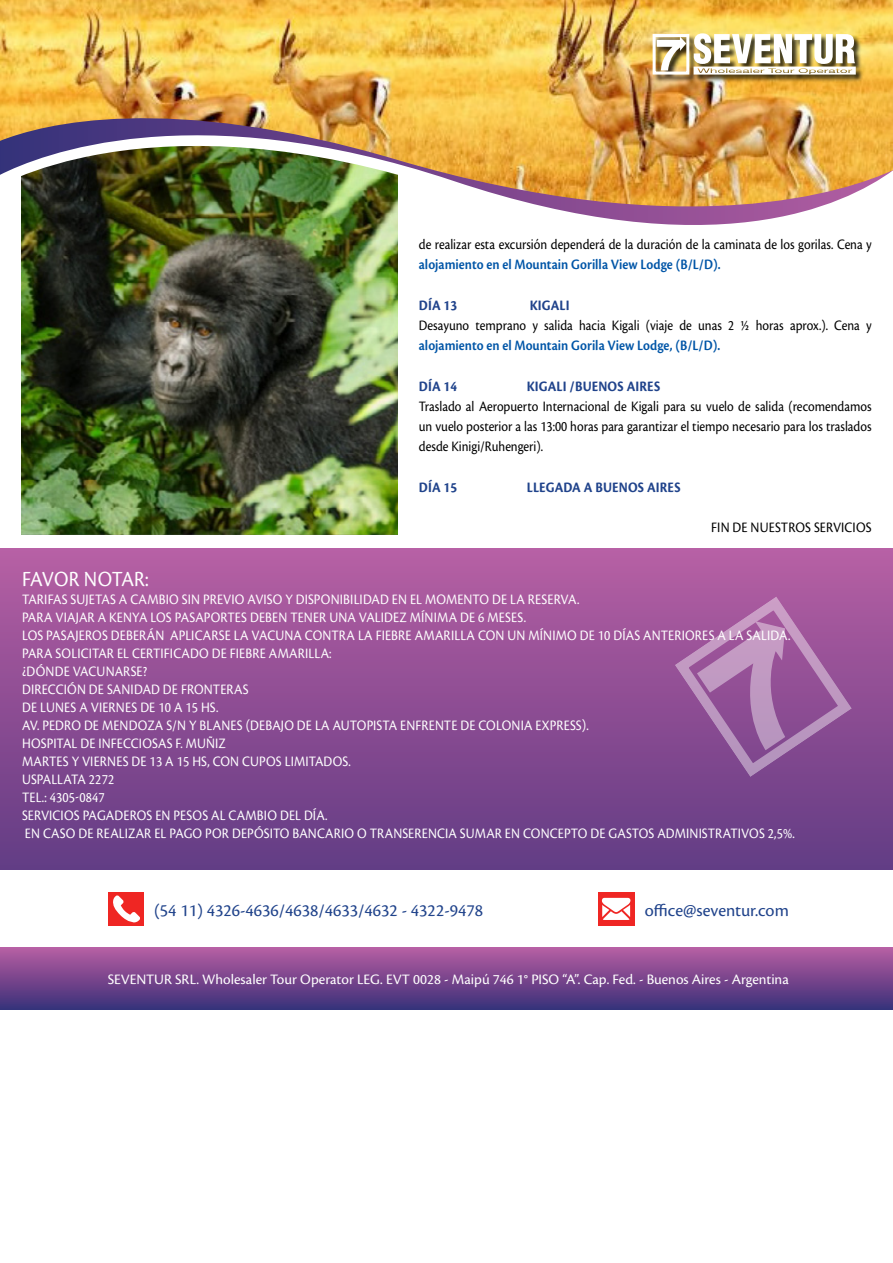
<style>
.page{position:relative;width:893px;height:1263px;background:#fff}
.page>*{position:absolute;margin:0;border:0;box-sizing:border-box;transform-origin:0 0}
.t1{font:22.5px "Cronos Pro";letter-spacing:.005em;color:#fff;scale:.9 1}
.t2{font:18px "Cronos Pro";color:#20438b}
.t3{font:15px/18px "Cronos Pro";letter-spacing:.01em;color:#fff;scale:.9 1}
.t4{font:15px/20.2px "Cronos Pro";color:#000;text-align:justify;scale:.88 1}
.t5{font:600 15px "Cronos Pro";color:#0055a7;scale:.9 1}
.t6{font:15px "Cronos Pro";letter-spacing:.01em;color:#fff}
.t7{font:700 15px "Cronos Pro";letter-spacing:.01em;color:#20438b;scale:.9 1}
.t8{font:15px "Cronos Pro";color:#000;scale:.9 1}
</style>
<div class="page">
<img style="left:21px;top:307px;width:377px;height:228px">
<img style="left:21px;top:267px;width:377px;height:40px">
<img style="left:21px;top:209px;width:791px;height:58px">
<img style="left:0;top:0;width:893px;height:209px">
<div style="left:653px;top:34px;width:211px;height:49px;background:#000;opacity:.77"></div>
<div style="left:653px;top:34px;width:36px;height:41px;border:3px solid #fff"></div>
<svg style="left:657px;top:37px;width:29px;height:33px"></svg>
<img style="left:694px;top:33px;width:162px;height:42px">
<div style="left:0;top:549px;width:893px;height:321px;background:linear-gradient(to bottom,#b65fa3,#623b84)"></div>
<svg style="left:675px;top:596px;width:177px;height:181px;background:#9e63a1"></svg>
<div style="left:0;top:947px;width:893px;height:63px;background:linear-gradient(to bottom,#b95ea2,#393079)"></div>
<div style="left:598px;top:892px;width:36px;height:34px;background:#ef2623"></div>
<svg style="left:602px;top:898px;width:28px;height:22px"></svg>
<div style="left:108px;top:892px;width:35px;height:34px;background:#ef2623"></div>
<svg style="left:113px;top:895px;width:27px;height:28px"></svg>
<p class="t4" style="left:419px;top:234px;width:516px">de realizar esta excursión dependerá de la duración de la caminata de los gorilas. Cena y</p>
<p class="t5" style="left:419px;top:256px;width:337px">alojamiento en el Mountain Gorilla View Lodge (B/L/D).</p>
<p class="t7" style="left:419px;top:296px;width:44px">DÍA 13</p>
<p class="t7" style="left:530px;top:296px;width:46px">KIGALI</p>
<p class="t4" style="left:419px;top:315px;width:516px">Desayuno temprano y salida hacia Kigali (viaje de unas 2 ½ horas aprox.). Cena y</p>
<p class="t5" style="left:419px;top:337px;width:336px">alojamiento en el Mountain Gorila View Lodge, (B/L/D).</p>
<p class="t7" style="left:419px;top:377px;width:73px">DÍA 14 K</p>
<p class="t7" style="left:535px;top:377px;width:141px">IGALI /BUENOS AIRES</p>
<p class="t4" style="left:419px;top:396px;width:516px">Traslado al Aeropuerto Internacional de Kigali para su vuelo de salida (recomendamos un vuelo posterior a las 13:00 horas para garantizar el tiempo necesario para los traslados desde Kinigi/Ruhengeri).</p>
<p class="t7" style="left:419px;top:478px;width:44px">DÍA 15</p>
<p class="t7" style="left:527px;top:478px;width:172px">LLEGADA A BUENOS AIRES</p>
<p class="t8" style="left:711px;top:519px;width:72px">fin de nuestr</p>
<p class="t8" style="left:795px;top:519px;width:30px">os serv</p>
<p class="t8" style="left:841px;top:519px;width:34px">icios</p>
<h1 class="t1" style="left:22px;top:566px;width:142px">FAVOR NOTAR:</h1>
<p class="t3" style="left:22px;top:590px;width:860px">TARIFAS SUJETAS A CAMBIO SIN PREVIO AVISO Y DISPONIBI LIDAD EN EL MOMENTO DE LA RESERVA.<br>PARA VIAJAR A KENYA LOS PASAPORTES DEBEN TENER UNA VALIDEZ MÍNIMA DE 6 MESES.<br>LOS PASAJEROS DEBERÁN APLICARSE LA VACUNA CONTRA LA FI EBRE AMARILLA CON UN MÍNIMO DE 10 DÍAS ANTERIO RES A LA SALIDA.<br>PARA SOLICITAR EL CERTIFICADO DE FI EBRE AMARILLA:<br>¿DÓNDE VACUNARSE?<br>DIRECCIÓN DE SANIDAD DE FRONTERAS<br>DE LUNES A VIERNES DE 10 A 15 HS.<br>AV. PEDRO DE MENDOZA S/N Y BLANES (DEBAJO DE LA AUTOPISTA ENFRENTE DE COLONIA EXPRESS).<br>HOSPITAL DE INFECCIOSAS F. MUÑIZ<br>MARTES Y VIERNES DE 13 A 15 HS, CON CUPOS LIMITADOS.<br>USPALLATA 2272<br>TEL.: 4305-0847<br>SERVICIOS PAGADEROS EN PESOS AL CAMBIO DEL DÍA.<br>EN CASO DE REALIZAR EL PAGO POR DEPÓSITO BANCARIO O TRANSERENCIA SUMAR EN CONCEPTO DE GASTOS ADMINISTRATIVOS 2,5%.</p>
<p class="t2" style="left:154px;top:900px;width:331px">(54 11) 4326-4636/4638/4633/4632 - 4322-9478</p>
<p class="t2" style="left:645px;top:900px;width:146px">office@seventur.com</p>
<p class="t6" style="left:108px;top:970px;width:682px">SEVENTUR SRL. Wholesaler Tour Operator LEG. EVT 0028 - Maipú 746 1° PISO “A”. Cap. Fed. - Buenos Aires - Argentina</p>
</div>
